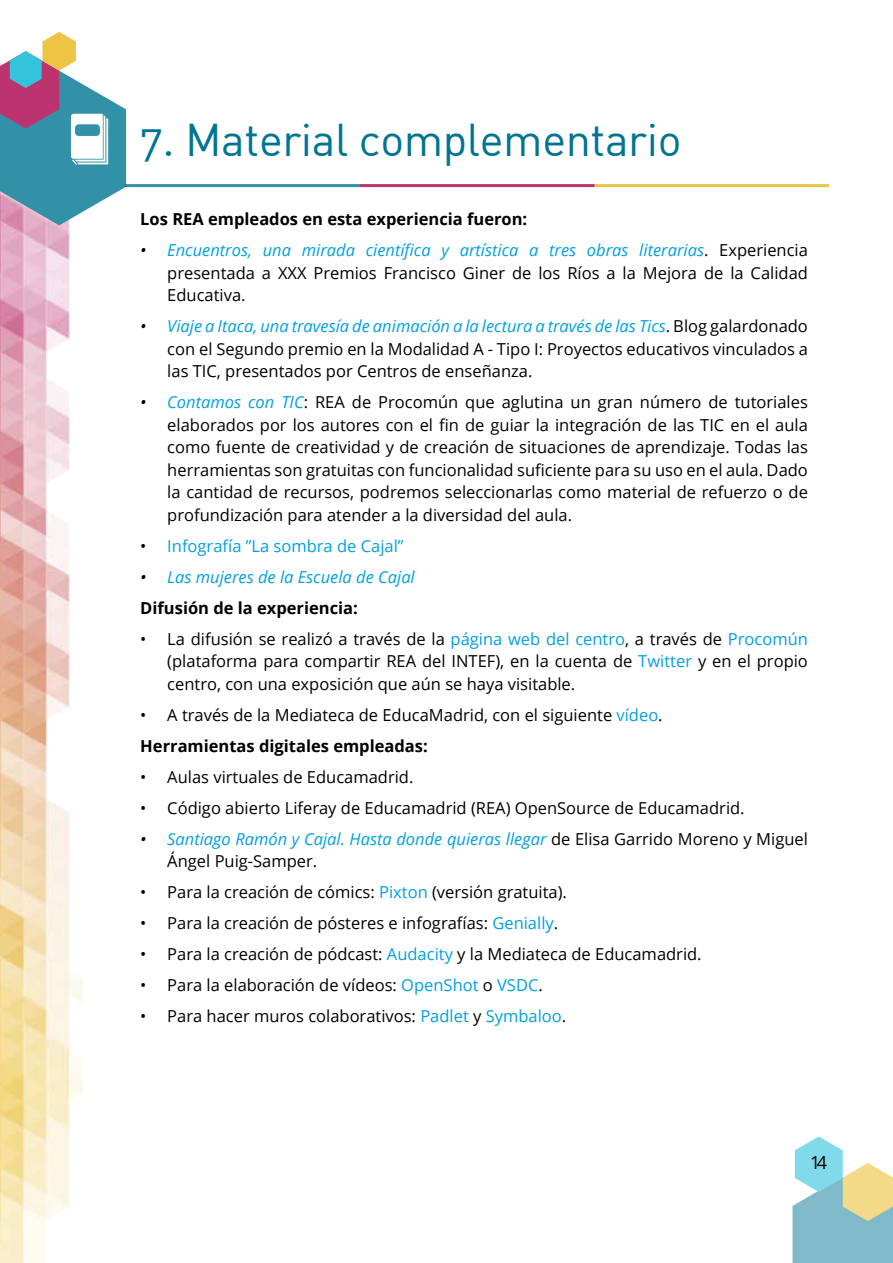
<style>
.page{position:relative;width:893px;height:1263px;background:#fff}
.page>*{position:absolute;margin:0;border:0;box-sizing:border-box;transform-origin:0 0}
.t1{font:45px "DIN Regular Alternate";letter-spacing:-.01em;color:#007591}
.t2{font:18px "Open Sans";color:#000}
.t3{font:16.5px/22.5px "Open Sans";color:#000;text-align:justify}
.t4{font:italic 16.5px/31px "Open Sans";color:#009fe3}
.t5{font:700 16.5px "Open Sans";color:#000}
.t6{font:16.5px "Open Sans";color:#009fe3}
.s1{font-style:italic}
.s2{font-style:italic;color:#009fe3}
.s3{color:#000}
.s4{font-weight:700;font-style:normal;color:#000}
.s5{color:#009fe3}
.s6{font-weight:700}
</style>
<div class="page">
<img style="left:0;top:225px;width:83px;height:1038px">
<hr style="left:125px;top:184px;width:235px;height:3px;background:#03758f">
<hr style="left:360px;top:184px;width:235px;height:3px;background:#ab004d">
<hr style="left:595px;top:184px;width:234px;height:3px;background:#e8b514">
<svg style="left:792px;top:1136px;width:101px;height:127px"></svg>
<svg style="left:0;top:32px;width:126px;height:193px"></svg>
<h1 class="t1" style="left:140px;top:111px;width:543px">7. Material complementario</h1>
<p class="t5" style="left:140px;top:208px;width:388px">Los REA empleados en esta experiencia fueron:</p>
<p class="t3" style="left:167px;top:239px;width:642px;text-indent:-27px"><span class="s1">•</span> <span class="s2">Encuentros, una mirada científica y artística a tres obras literarias</span>. Experiencia presentada a XXX Premios Francisco Giner de los Ríos a la Mejora de la Calidad Educativa.</p>
<p class="t3" style="left:167px;top:315px;width:642px;text-indent:-27px"><span class="s1">•</span> <span class="s2">Viaje a Itaca, una travesía de animación a la lectura a través de las Tics</span>. Blog galardonado con el Segundo premio en la Modalidad A - Tipo I: Proyectos educativos vinculados a las TIC, presentados por Centros de enseñanza.</p>
<p class="t3" style="left:167px;top:391px;width:642px;text-indent:-27px"><span class="s1">•</span> <span class="s2">Contamos con TIC</span>: REA de Procomún que aglutina un gran número de tutoriales elaborados por los autores con el fin de guiar la integración de las TIC en el aula como fuente de creatividad y de creación de situaciones de aprendizaje. Todas las herramientas son gratuitas con funcionalidad suficiente para su uso en el aula. Dado la cantidad de recursos, podremos seleccionarlas como material de refuerzo o de profundización para atender a la diversidad del aula.</p>
<p class="t6" style="left:140px;top:534px;width:265px"><span class="s3">•</span> Infografía ”La sombra de Cajal”</p>
<p class="t4" style="left:140px;top:561px;width:276px"><span class="s3">•</span> Las mujeres de la Escuela de Cajal<br><span class="s4">Difusión de la experiencia:</span></p>
<p class="t3" style="left:167px;top:627px;width:642px;text-indent:-27px">• La difusión se realizó a través de la <span class="s5">página web del centro</span>, a través de <span class="s5">Procomún </span>(plataforma para compartir REA del INTEF), en la cuenta de <span class="s5">Twitter</span> y en el propio centro, con una exposición que aún se haya visitable.</p>
<p class="t3" style="left:140px;top:699px;width:524px;line-height:31px">• A través de la Mediateca de EducaMadrid, con el siguiente <span class="s5">vídeo</span>.<br><span class="s6">Herramientas digitales empleadas:</span></p>
<p class="t3" style="left:140px;top:765px;width:275px">• Aulas virtuales de Educamadrid.</p>
<p class="t3" style="left:140px;top:796px;width:606px">• Código abierto Liferay de Educamadrid (REA) OpenSource de Educamadrid.</p>
<p class="t3" style="left:167px;top:827px;width:642px;text-indent:-27px"><span class="s1">•</span> <span class="s2">Santiago Ramón y Cajal. Hasta donde quieras llegar</span> de Elisa Garrido Moreno y Miguel<br>Ángel Puig-Samper.</p>
<p class="t3" style="left:140px;top:881px;width:428px">• Para la creación de cómics: <span class="s5">Pixton</span> (versión gratuita).</p>
<p class="t3" style="left:140px;top:912px;width:419px">• Para la creación de pósteres e infografías: <span class="s5">Genially</span>.</p>
<p class="t3" style="left:140px;top:943px;width:563px">• Para la creación de pódcast: <span class="s5">Audacity</span> y la Mediateca de Educamadrid.</p>
<p class="t3" style="left:140px;top:974px;width:404px">• Para la elaboración de vídeos: <span class="s5">OpenShot</span> o <span class="s5">VSDC</span>.</p>
<p class="t3" style="left:140px;top:1005px;width:427px">• Para hacer muros colaborativos: <span class="s5">Padlet</span> y <span class="s5">Symbaloo</span>.</p>
<p class="t2" style="left:810px;top:1150px;width:19px">14</p>
</div>
